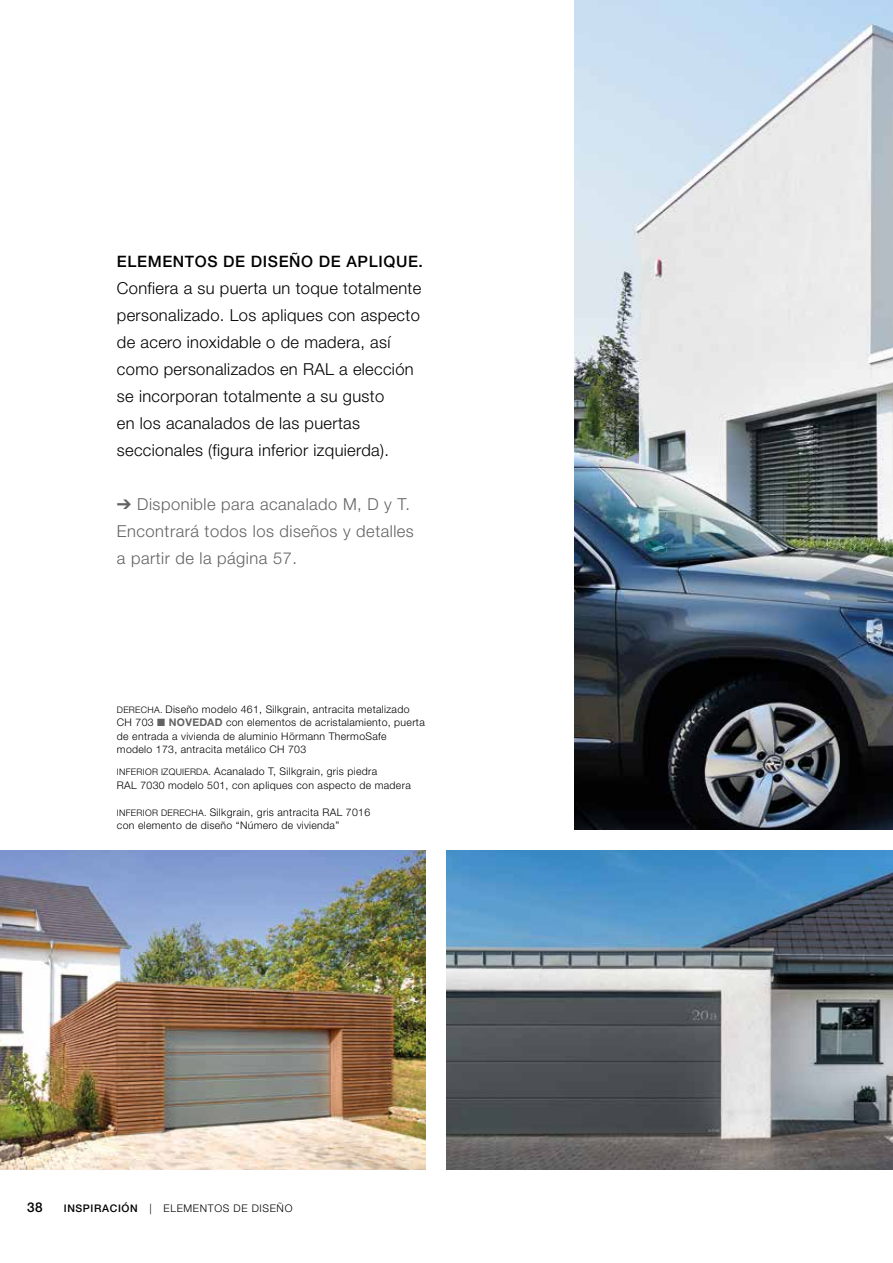
<style>
.page{position:relative;width:893px;height:1263px;background:#fff}
.page>*{position:absolute;margin:0;border:0;box-sizing:border-box;transform-origin:0 0}
.t1{font:300 16.5px/27px "Hoermann Helvetica Neue";letter-spacing:.02em;color:#000}
.t2{font:300 16.5px/27px "Hoermann Helvetica Neue";letter-spacing:.03em;color:#646363}
.t3{font:500 15.75px "Hoermann Helvetica Neue";letter-spacing:.04em;color:#000}
.t4{font:500 13.5px "Hoermann Helvetica Neue";color:#000}
.t5{font:300 10.5px/13.5px "Hoermann Helvetica Neue";letter-spacing:.03em;color:#000}
.t6{font:300 10.5px "Hoermann Helvetica Neue";letter-spacing:.06em;color:#000}
.s1{font-size:9px}
.s2{font-weight:700;color:#646363}
.s3{font-weight:500}
</style>
<div class="page">
<img style="left:574px;top:0;width:319px;height:829px">
<img style="left:446px;top:850px;width:447px;height:319px">
<img style="left:0;top:850px;width:425px;height:319px">
<h2 class="t3" style="left:117px;top:250px;width:307px">ELEMENTOS DE DISEÑO DE APLIQUE.</h2>
<p class="t1" style="left:117px;top:273px;width:306px">Confiera a su puerta un toque totalmente personalizado. Los apliques con aspecto de acero inoxidable o de madera, así como personalizados en RAL a elección se incorporan totalmente a su gusto<br>en los acanalados de las puertas seccionales (figura inferior izquierda).</p>
<h1 class="t2" style="left:117px;top:489px;width:298px">➔ Disponible para acanalado M, D y T.<br>Encontrará todos los diseños y detalles a partir de la página 57.</h1>
<p class="t5" style="left:117px;top:701px;width:309px"><span class="s1">DERECHA.</span> Diseño modelo 461, Silkgrain, antracita metalizado CH 703 <span class="s2">■ NOVEDAD</span> con elementos de acristalamiento, puerta de entrada a vivienda de aluminio Hörmann ThermoSafe<br>modelo 173, antracita metálico CH 703</p>
<p class="t5" style="left:117px;top:764px;width:295px"><span class="s1">INFERIOR IZQUIERDA.</span> Acanalado T, Silkgrain, gris piedra<br>RAL 7030 modelo 501, con apliques con aspecto de madera</p>
<p class="t5" style="left:117px;top:804px;width:255px"><span class="s1">INFERIOR DERECHA.</span> Silkgrain, gris antracita RAL 7016 con elemento de diseño “Número de vivienda”</p>
<p class="t4" style="left:27px;top:1198px;width:17px">38</p>
<p class="t6" style="left:64px;top:1201px;width:230px"><span class="s3">INSPIRACIÓN</span> | ELEMENTOS DE DISEÑO</p>
</div>
